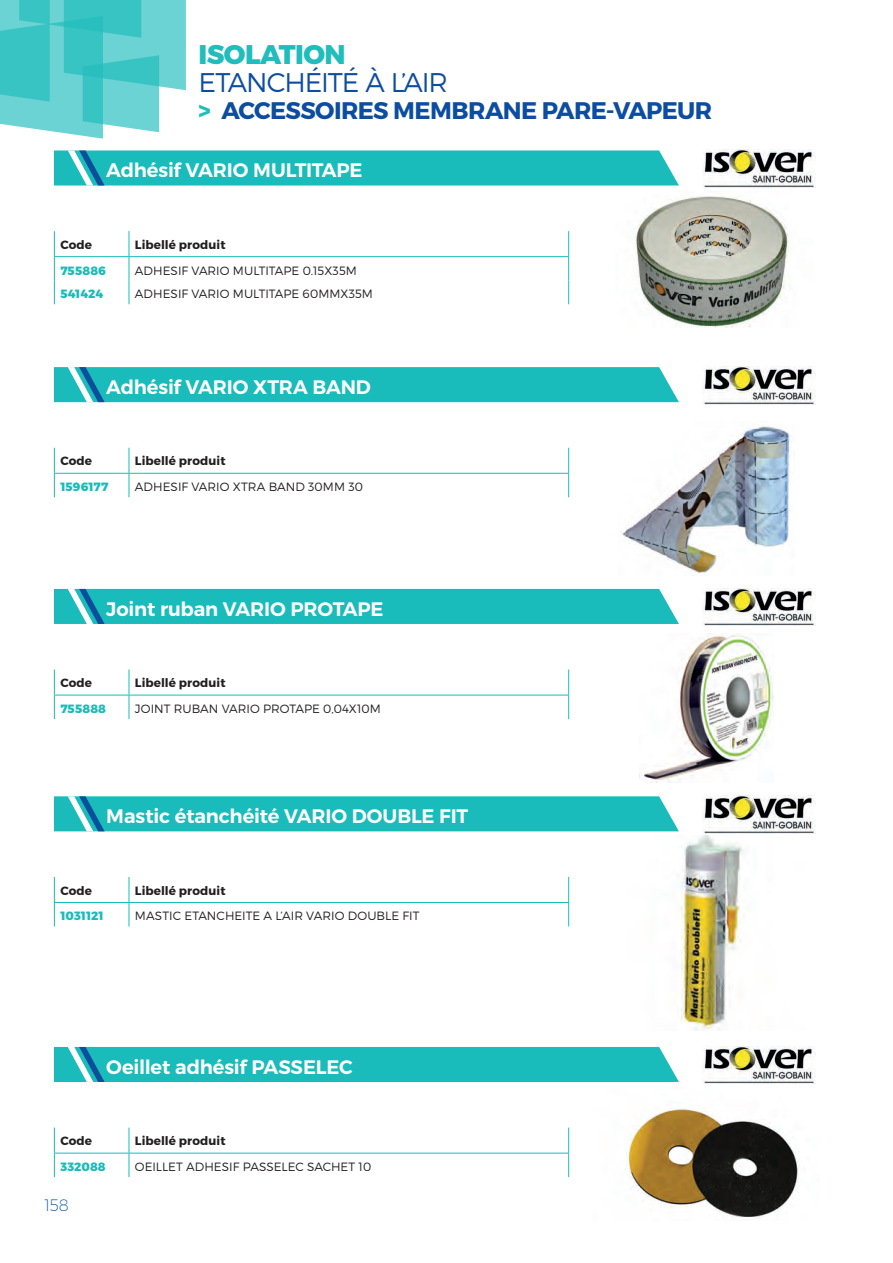
<style>
.page{position:relative;width:893px;height:1263px;background:#fff}
.page>*{position:absolute;margin:0;border:0;box-sizing:border-box;transform-origin:0 0}
.t1{font:300 27px "Montserrat";letter-spacing:-.04em;color:#0d4da1}
.t2{font:800 27px "Montserrat";letter-spacing:-.02em;color:#21bdbd}
.t3{font:700 24px "Montserrat";letter-spacing:-.025em;color:#0d4da1}
.t4{font:600 19.5px "Montserrat";letter-spacing:-.01em;color:#fff}
.t5{font:200 16.5px "Montserrat";color:#0a4f9b}
.t6{font:300 12px "Montserrat";letter-spacing:.005em;color:#231f20}
.t7{font:700 12px "Montserrat";letter-spacing:.005em;color:#231f20}
.t8{font:800 12px "Montserrat";letter-spacing:.005em;color:#19bcbb}
.s1{font-weight:800;color:#21bdbd}
</style>
<div class="page">
<svg style="left:54px;top:150px;width:625px;height:36px;background:#24bebd"></svg>
<img style="left:702px;top:150px;width:113px;height:37px">
<hr style="left:54px;top:256px;width:75px;height:1px;background:#19bcbb">
<hr style="left:129px;top:256px;width:440px;height:1px;background:#19bcbb">
<svg style="left:54px;top:231px;width:1px;height:73px"></svg>
<svg style="left:129px;top:231px;width:1px;height:73px"></svg>
<svg style="left:568px;top:231px;width:1px;height:73px"></svg>
<img style="left:635px;top:196px;width:155px;height:132px">
<div style="left:54px;top:367px;width:625px;height:35px;background:#19bcbb"></div>
<img style="left:702px;top:366px;width:113px;height:38px">
<hr style="left:54px;top:473px;width:75px;height:1px;background:#19bcbb">
<hr style="left:129px;top:473px;width:440px;height:1px;background:#19bcbb">
<svg style="left:54px;top:448px;width:1px;height:49px"></svg>
<svg style="left:129px;top:448px;width:1px;height:49px"></svg>
<svg style="left:568px;top:448px;width:1px;height:49px"></svg>
<img style="left:621px;top:425px;width:169px;height:149px">
<div style="left:54px;top:589px;width:625px;height:35px;background:#19bcbb"></div>
<img style="left:702px;top:588px;width:113px;height:38px">
<hr style="left:54px;top:695px;width:75px;height:1px;background:#19bcbb">
<hr style="left:129px;top:695px;width:440px;height:1px;background:#19bcbb">
<svg style="left:54px;top:669px;width:1px;height:50px"></svg>
<svg style="left:129px;top:669px;width:1px;height:50px"></svg>
<svg style="left:568px;top:669px;width:1px;height:50px"></svg>
<img style="left:639px;top:633px;width:135px;height:149px">
<div style="left:54px;top:796px;width:625px;height:35px;background:#19bcbb"></div>
<img style="left:702px;top:795px;width:113px;height:38px">
<hr style="left:54px;top:902px;width:75px;height:1px;background:#19bcbb">
<hr style="left:129px;top:902px;width:440px;height:1px;background:#19bcbb">
<svg style="left:54px;top:877px;width:1px;height:49px"></svg>
<svg style="left:129px;top:877px;width:1px;height:49px"></svg>
<svg style="left:568px;top:877px;width:1px;height:49px"></svg>
<img style="left:678px;top:836px;width:67px;height:195px">
<div style="left:54px;top:1047px;width:625px;height:35px;background:#19bcbb"></div>
<img style="left:702px;top:1046px;width:113px;height:38px">
<hr style="left:54px;top:1153px;width:75px;height:1px;background:#19bcbb">
<hr style="left:129px;top:1153px;width:440px;height:1px;background:#19bcbb">
<svg style="left:54px;top:1127px;width:1px;height:50px"></svg>
<svg style="left:129px;top:1127px;width:1px;height:50px"></svg>
<svg style="left:568px;top:1127px;width:1px;height:50px"></svg>
<img style="left:626px;top:1108px;width:173px;height:111px">
<svg style="left:0;top:0;width:186px;height:139px;background:#63d0d0"></svg>
<h1 class="t2" style="left:199px;top:38px;width:149px">ISOLATION</h1>
<h1 class="t1" style="left:199px;top:66px;width:251px">ETANCHÉITÉ À L’AIR</h1>
<h2 class="t3" style="left:198px;top:96px;width:515px"><span class="s1">&gt;</span> ACCESSOIRES MEMBRANE PARE-VAPEUR</h2>
<h3 class="t4" style="left:106px;top:158px;width:258px">Adhésif VARIO MULTITAPE</h3>
<p class="t7" style="left:60px;top:237px;width:33px">Code</p>
<p class="t7" style="left:135px;top:237px;width:92px">Libellé produit</p>
<p class="t8" style="left:60px;top:263px;width:47px">755886</p>
<p class="t6" style="left:135px;top:263px;width:223px">ADHESIF VARIO MULTITAPE 0.15X35M</p>
<p class="t8" style="left:60px;top:286px;width:45px">541424</p>
<p class="t6" style="left:135px;top:287px;width:239px">ADHESIF VARIO MULTITAPE 60MMX35M</p>
<h3 class="t4" style="left:106px;top:375px;width:266px">Adhésif VARIO XTRA BAND</h3>
<p class="t7" style="left:60px;top:454px;width:33px">Code</p>
<p class="t7" style="left:135px;top:454px;width:92px">Libellé produit</p>
<p class="t8" style="left:60px;top:479px;width:49px">1596177</p>
<p class="t6" style="left:135px;top:480px;width:229px">ADHESIF VARIO XTRA BAND 30MM 30</p>
<h3 class="t4" style="left:106px;top:597px;width:279px">Joint ruban VARIO PROTAPE</h3>
<p class="t7" style="left:60px;top:675px;width:33px">Code</p>
<p class="t7" style="left:135px;top:675px;width:92px">Libellé produit</p>
<p class="t8" style="left:60px;top:701px;width:47px">755888</p>
<p class="t6" style="left:135px;top:701px;width:248px">JOINT RUBAN VARIO PROTAPE 0,04X10M</p>
<h3 class="t4" style="left:106px;top:804px;width:364px">Mastic étanchéité VARIO DOUBLE FIT</h3>
<p class="t7" style="left:60px;top:883px;width:33px">Code</p>
<p class="t7" style="left:135px;top:883px;width:92px">Libellé produit</p>
<p class="t8" style="left:60px;top:909px;width:45px">1031121</p>
<p class="t6" style="left:135px;top:909px;width:286px">MASTIC ETANCHEITE A L’AIR VARIO DOUBLE FIT</p>
<h3 class="t4" style="left:106px;top:1055px;width:248px">Oeillet adhésif PASSELEC</h3>
<p class="t7" style="left:60px;top:1133px;width:33px">Code</p>
<p class="t7" style="left:135px;top:1133px;width:92px">Libellé produit</p>
<p class="t8" style="left:60px;top:1159px;width:47px">332088</p>
<p class="t6" style="left:135px;top:1159px;width:238px">OEILLET ADHESIF PASSELEC SACHET 10</p>
<h3 class="t5" style="left:44px;top:1195px;width:26px">158</h3>
</div>
